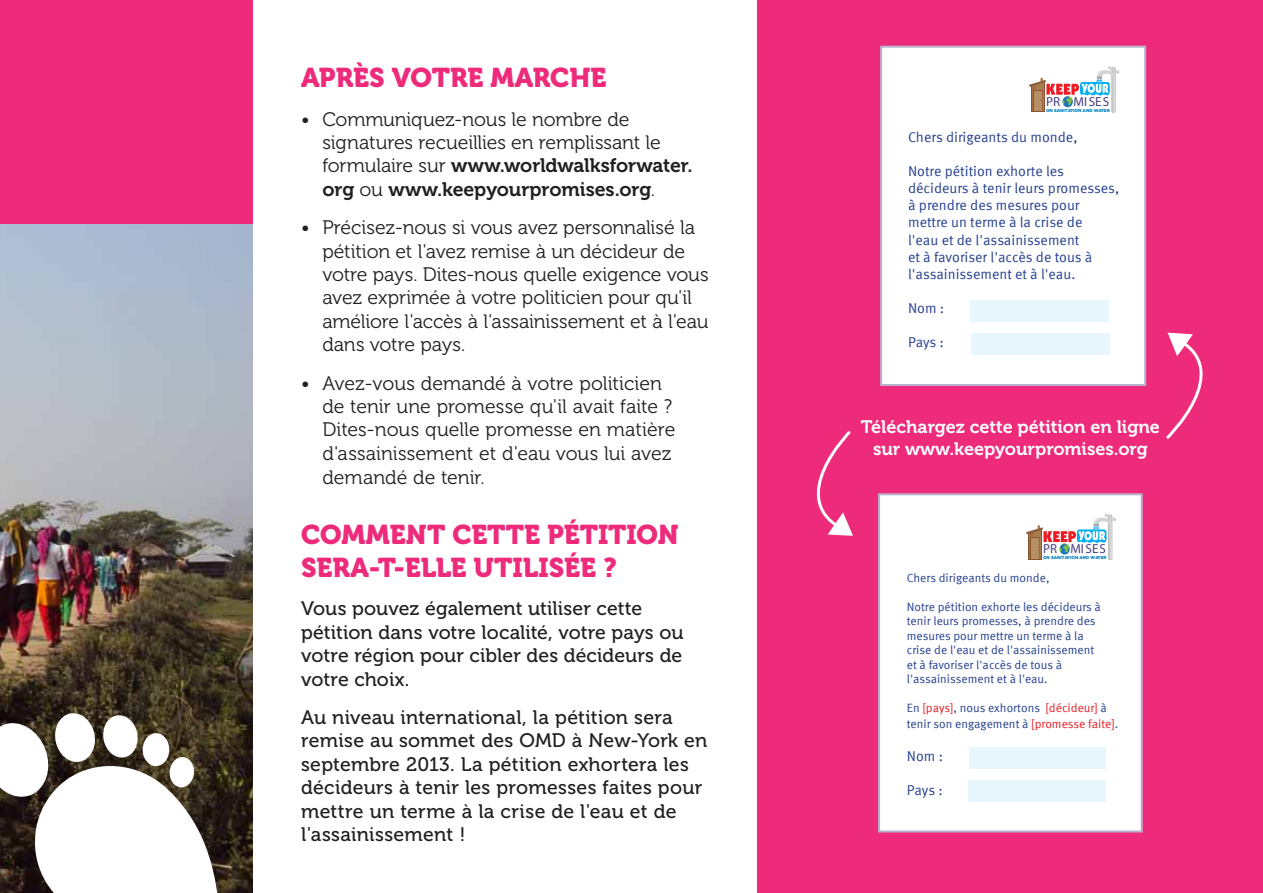
<style>
.page{position:relative;width:1263px;height:893px;background:#fff}
.page>*{position:absolute;margin:0;border:0;box-sizing:border-box;transform-origin:0 0}
.t1{font:27px/33px "Museo 900";color:#ee2b7b}
.t2{font:19.5px/23.4px "Museo 300";letter-spacing:-.005em;color:#231f20}
.t3{font:19.5px/23.4px "Museo 500";letter-spacing:.01em;color:#231f20}
.t4{font:19.5px/23.4px "Museo 700";letter-spacing:-.005em;color:#231f20}
.t5{font:18px/22.5px "Museo 700";color:#fff;text-align:center}
.t6{font:14.25px/17.1px "Meta Offc Norm";color:#25408f}
.t7{font:13.2px "Myriad Pro";color:#4a3d83}
.t8{font:13.05px "Myriad Pro";color:#4a3d83}
.t9{font:12px/14.4px "Meta Offc Norm";color:#25408f}
.t10{font:900 4.2px "Gotham";color:#0080c0}
.s1{font-family:"Museo 300"}
.s2{color:#ed1c24}
</style>
<div class="page">
<img style="left:0;top:223px;width:253px;height:670px">
<div style="left:758px;top:0;width:505px;height:893px;background:#ee2b7b"></div>
<div style="left:880px;top:46px;width:266px;height:340px;background:#fff;border:2px solid #b9b1cd"></div>
<svg style="left:1029px;top:66px;width:91px;height:47px"></svg>
<div style="left:971px;top:300px;width:138px;height:22px;background:#e8f6fe"></div>
<div style="left:971px;top:334px;width:138px;height:21px;background:#e8f6fe"></div>
<svg style="left:0;top:711px;width:225px;height:182px"></svg>
<div style="left:0;top:0;width:253px;height:223px;background:#ee2b7b"></div>
<div style="left:878px;top:493px;width:265px;height:339px;background:#fff;border:2px solid #b9b1cd"></div>
<svg style="left:1026px;top:513px;width:90px;height:47px"></svg>
<div style="left:969px;top:747px;width:137px;height:22px;background:#e8f6fe"></div>
<div style="left:968px;top:780px;width:138px;height:22px;background:#e8f6fe"></div>
<svg style="left:1166px;top:333px;width:37px;height:106px"></svg>
<svg style="left:816px;top:431px;width:37px;height:105px"></svg>
<h1 class="t1" style="left:301px;top:62px;width:306px">APRÈS VOTRE MARCHE</h1>
<p class="t2" style="left:322px;top:108px;width:340px;text-indent:-21px">• Communiquez-nous le nombre de signatures recueillies en remplissant le</p>
<p class="t4" style="left:322px;top:154px;width:372px"><span class="s1">formulaire sur</span> www.worldwalksforwater. org <span class="s1">ou</span> www.keepyourpromises.org<span class="s1">.</span></p>
<p class="t2" style="left:322px;top:216px;width:388px;text-indent:-21px">• Précisez-nous si vous avez personnalisé la pétition et l'avez remise à un décideur de votre pays. Dites-nous quelle exigence vous avez exprimée à votre politicien pour qu'il améliore l'accès à l'assainissement et à l'eau dans votre pays.</p>
<p class="t2" style="left:322px;top:372px;width:354px;text-indent:-21px">• Avez-vous demandé à votre politicien de tenir une promesse qu'il avait faite ?<br>Dites-nous quelle promesse en matière d'assainissement et d'eau vous lui avez demandé de tenir.</p>
<h1 class="t1" style="left:301px;top:518px;width:379px;text-indent:105px">NT CETTE PÉTITION<br>SERA-T-ELLE</h1>
<h1 class="t1" style="left:301px;top:518px;width:63px">COMME</h1>
<h1 class="t1" style="left:474px;top:551px;width:145px">UTILISÉE ?</h1>
<p class="t3" style="left:301px;top:597px;width:384px">Vous pouvez également utiliser cette pétition dans votre localité, votre pays ou votre région pour cibler des décideurs de votre choix.</p>
<p class="t3" style="left:301px;top:706px;width:408px">Au niveau international, la pétition sera remise au sommet des OMD à New-York en septembre 2013. La pétition exhortera les décideurs à tenir les promesses faites pour mettre un terme à la crise de l'eau et de l'assainissement !</p>
<p class="t7" style="left:1046px;top:93px;width:65px">PR MISES</p>
<p class="t10" style="left:1046px;top:107px;width:65px">ON SANITATION AND WATER</p>
<p class="t6" style="left:908px;top:129px;width:171px">Chers dirigeants du monde,</p>
<p class="t6" style="left:908px;top:163px;width:213px">Notre pétition exhorte les décideurs à tenir leurs promesses, à prendre des mesures pour mettre un terme à la crise de<br>l'eau et de l'assainissement<br>et à favoriser l'accès de tous à l'assainissement et à l'eau.</p>
<p class="t6" style="left:908px;top:300px;width:38px">Nom :</p>
<p class="t6" style="left:908px;top:334px;width:37px">Pays :</p>
<p class="t5" style="left:861px;top:415px;width:301px">Téléchargez cette pétition en ligne sur www.keepyourpromises.org</p>
<p class="t8" style="left:1043px;top:541px;width:64px">PR MISES</p>
<p class="t10" style="left:1043px;top:554px;width:65px">ON SANITATION AND WATER</p>
<p class="t9" style="left:907px;top:571px;width:144px">Chers dirigeants du monde,</p>
<p class="t9" style="left:907px;top:600px;width:196px">Notre pétition exhorte les décideurs à tenir leurs promesses, à prendre des mesures pour mettre un terme à la crise de l'eau et de l'assainissement et à favoriser l'accès de tous à l'assainissement et à l'eau.</p>
<p class="t9" style="left:907px;top:700px;width:213px;line-height:16.2px">En <span class="s2">[pays]</span>, nous exhortons <span class="s2">[décideur]</span> à tenir son engagement à <span class="s2">[promesse faite]</span>.</p>
<p class="t6" style="left:907px;top:748px;width:38px">Nom :</p>
<p class="t6" style="left:907px;top:782px;width:37px">Pays :</p>
</div>
